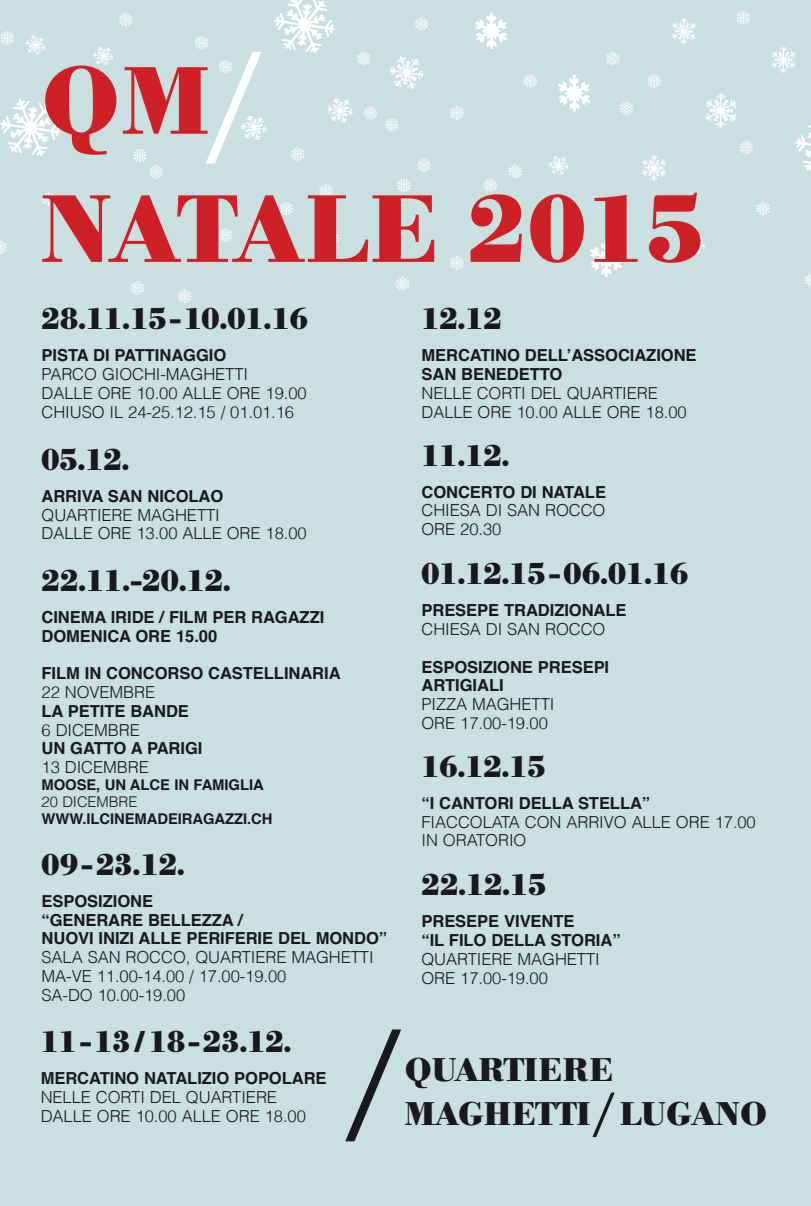
<style>
.page{position:relative;width:811px;height:1206px;background:#fff}
.page>*{position:absolute;margin:0;border:0;box-sizing:border-box;transform-origin:0 0}
.t1{font:300 158.4px "Bodoni BE";color:#fff}
.t2{font:300 158.4px "Bodoni BE";color:#1a181b}
.t3{font:700 94.27px/128px "Bodoni BE";letter-spacing:.02em;color:#cd2027}
.t4{font:300 63px "Bodoni BE";color:#1a181b}
.t5{font:700 32.4px/44.1px "Bodoni BE";color:#1a181b}
.t6{font:700 29.7px "Bodoni BE";color:#1a181b}
.t7{font:300 16.65px/18.9px "Helvetica";letter-spacing:-.005em;color:#1a181b}
.t8{font:700 16.65px/18.9px "Helvetica";letter-spacing:-.005em;color:#1a181b}
.t9{font:700 14.85px "Helvetica";letter-spacing:-.005em;color:#1a181b}
.t10{font:300 14.85px "Helvetica";letter-spacing:-.005em;color:#1a181b}
</style>
<div class="page">
<div style="left:0;top:0;width:810px;height:1205px;background:#cadfdf"></div>
<svg style="left:274px;top:0;width:61px;height:53px"></svg>
<svg style="left:0;top:99px;width:61px;height:57px"></svg>
<svg style="left:795px;top:125px;width:15px;height:46px"></svg>
<svg style="left:389px;top:56px;width:35px;height:33px"></svg>
<svg style="left:706px;top:93px;width:29px;height:35px"></svg>
<svg style="left:327px;top:98px;width:26px;height:25px"></svg>
<svg style="left:241px;top:116px;width:26px;height:24px"></svg>
<svg style="left:685px;top:235px;width:20px;height:19px"></svg>
<svg style="left:549px;top:156px;width:19px;height:19px"></svg>
<svg style="left:93px;top:46px;width:20px;height:20px"></svg>
<svg style="left:26px;top:35px;width:19px;height:20px"></svg>
<svg style="left:772px;top:47px;width:22px;height:26px"></svg>
<svg style="left:672px;top:18px;width:23px;height:26px"></svg>
<svg style="left:642px;top:155px;width:23px;height:26px"></svg>
<svg style="left:475px;top:13px;width:32px;height:36px"></svg>
<svg style="left:590px;top:240px;width:31px;height:37px"></svg>
<svg style="left:558px;top:75px;width:31px;height:36px"></svg>
<svg style="left:619px;top:102px;width:14px;height:14px"></svg>
<svg style="left:647px;top:74px;width:13px;height:14px"></svg>
<svg style="left:523px;top:74px;width:14px;height:14px"></svg>
<svg style="left:508px;top:164px;width:14px;height:14px"></svg>
<svg style="left:450px;top:106px;width:13px;height:14px"></svg>
<svg style="left:325px;top:231px;width:13px;height:14px"></svg>
<svg style="left:450px;top:256px;width:13px;height:14px"></svg>
<svg style="left:363px;top:106px;width:14px;height:14px"></svg>
<svg style="left:385px;top:118px;width:13px;height:14px"></svg>
<svg style="left:319px;top:184px;width:14px;height:14px"></svg>
<svg style="left:42px;top:192px;width:14px;height:14px"></svg>
<svg style="left:131px;top:281px;width:13px;height:14px"></svg>
<svg style="left:356px;top:52px;width:14px;height:14px"></svg>
<svg style="left:606px;top:52px;width:13px;height:14px"></svg>
<svg style="left:756px;top:201px;width:13px;height:14px"></svg>
<svg style="left:739px;top:140px;width:13px;height:14px"></svg>
<svg style="left:0;top:31px;width:14px;height:14px"></svg>
<svg style="left:805px;top:274px;width:5px;height:12px"></svg>
<svg style="left:415px;top:17px;width:13px;height:14px"></svg>
<svg style="left:736px;top:11px;width:14px;height:14px"></svg>
<svg style="left:0;top:240px;width:7px;height:14px"></svg>
<svg style="left:483px;top:178px;width:14px;height:14px"></svg>
<svg style="left:397px;top:178px;width:13px;height:14px"></svg>
<svg style="left:417px;top:158px;width:14px;height:14px"></svg>
<svg style="left:396px;top:276px;width:13px;height:14px"></svg>
<svg style="left:279px;top:201px;width:14px;height:14px"></svg>
<svg style="left:218px;top:228px;width:14px;height:14px"></svg>
<svg style="left:178px;top:289px;width:14px;height:14px"></svg>
<svg style="left:133px;top:148px;width:30px;height:31px"></svg>
<svg style="left:291px;top:147px;width:13px;height:14px"></svg>
<svg style="left:218px;top:60px;width:14px;height:14px"></svg>
<svg style="left:195px;top:36px;width:13px;height:14px"></svg>
<svg style="left:119px;top:13px;width:14px;height:13px"></svg>
<h1 class="t1" style="left:204px;top:20px;width:61px">/</h1>
<h2 class="t3" style="left:42px;top:38px;width:662px">QM<br>NATALE 2015</h2>
<h3 class="t6" style="left:42px;top:301px;width:267px">28.11.15-10.01.16</h3>
<p class="t8" style="left:42px;top:346px;width:186px">PISTA DI PATTINAGGIO</p>
<p class="t7" style="left:42px;top:364px;width:266px">PARCO GIOCHI-MAGHETTI<br>DALLE ORE 10.00 ALLE ORE 19.00<br>CHIUSO IL 24-25.12.15 / 01.01.16</p>
<h3 class="t6" style="left:42px;top:441px;width:90px">05.12.</h3>
<p class="t8" style="left:42px;top:486px;width:183px">ARRIVA SAN NICOLAO</p>
<p class="t7" style="left:42px;top:504px;width:266px">QUARTIERE MAGHETTI<br>DALLE ORE 13.00 ALLE ORE 18.00</p>
<h3 class="t6" style="left:42px;top:562px;width:191px">22.11.-20.12.</h3>
<p class="t8" style="left:42px;top:607px;width:284px">CINEMA IRIDE / FILM PER RAGAZZI<br>DOMENICA ORE 15.00</p>
<p class="t8" style="left:42px;top:664px;width:300px">FILM IN CONCORSO CASTELLINARIA</p>
<p class="t7" style="left:42px;top:681px;width:115px">22 NOVEMBRE</p>
<p class="t8" style="left:42px;top:701px;width:149px">LA PETITE BANDE</p>
<p class="t7" style="left:42px;top:719px;width:100px">6 DICEMBRE</p>
<p class="t8" style="left:42px;top:739px;width:162px">UN GATTO A PARIGI</p>
<p class="t7" style="left:42px;top:757px;width:109px">13 DICEMBRE</p>
<p class="t9" style="left:42px;top:772px;width:223px">MOOSE, UN ALCE IN FAMIGLIA</p>
<p class="t10" style="left:42px;top:789px;width:97px">20 DICEMBRE</p>
<p class="t9" style="left:42px;top:806px;width:232px">WWW.ILCINEMADEIRAGAZZI.CH</p>
<h3 class="t6" style="left:42px;top:846px;width:145px">09-23.12.</h3>
<p class="t8" style="left:42px;top:891px;width:347px">ESPOSIZIONE<br>“GENERARE BELLEZZA /<br>NUOVI INIZI ALLE PERIFERIE DEL MONDO”</p>
<p class="t7" style="left:42px;top:947px;width:333px">SALA SAN ROCCO, QUARTIERE MAGHETTI<br>MA-VE 11.00-14.00 / 17.00-19.00<br>SA-DO 10.00-19.00</p>
<h3 class="t6" style="left:421px;top:301px;width:81px">12.12</h3>
<p class="t8" style="left:421px;top:346px;width:276px">MERCATINO DELL’ASSOCIAZIONE<br>SAN BENEDETTO</p>
<p class="t7" style="left:421px;top:382px;width:266px">NELLE CORTI DEL QUARTIERE<br>DALLE ORE 10.00 ALLE ORE 18.00</p>
<h3 class="t6" style="left:421px;top:437px;width:90px">11.12.</h3>
<p class="t8" style="left:421px;top:482px;width:186px">CONCERTO DI NATALE</p>
<p class="t7" style="left:421px;top:500px;width:185px">CHIESA DI SAN ROCCO<br>ORE 20.30</p>
<h3 class="t6" style="left:421px;top:555px;width:268px">01.12.15-06.01.16</h3>
<p class="t8" style="left:421px;top:601px;width:206px">PRESEPE TRADIZIONALE</p>
<p class="t7" style="left:421px;top:618px;width:185px">CHIESA DI SAN ROCCO</p>
<p class="t8" style="left:421px;top:657px;width:189px">ESPOSIZIONE PRESEPI<br>ARTIGIALI</p>
<p class="t7" style="left:421px;top:694px;width:134px">PIZZA MAGHETTI<br>ORE 17.00-19.00</p>
<h3 class="t6" style="left:421px;top:748px;width:125px">16.12.15</h3>
<p class="t8" style="left:421px;top:793px;width:230px">“I CANTORI DELLA STELLA”</p>
<p class="t7" style="left:421px;top:811px;width:335px">FIACCOLATA CON ARRIVO ALLE ORE 17.00<br>IN ORATORIO</p>
<h3 class="t6" style="left:421px;top:867px;width:126px">22.12.15</h3>
<p class="t8" style="left:421px;top:912px;width:200px">PRESEPE VIVENTE<br>“IL FILO DELLA STORIA”</p>
<p class="t7" style="left:421px;top:948px;width:180px">QUARTIERE MAGHETTI<br>ORE 17.00-19.00</p>
<h3 class="t6" style="left:41px;top:1023px;width:252px">11-13/18-23.12.</h3>
<p class="t8" style="left:41px;top:1069px;width:287px">MERCATINO NATALIZIO POPOLARE</p>
<p class="t7" style="left:41px;top:1086px;width:266px">NELLE CORTI DEL QUARTIERE<br>DALLE ORE 10.00 ALLE ORE 18.00</p>
<h1 class="t2" style="left:343px;top:997px;width:61px">/</h1>
<h3 class="t5" style="left:404px;top:1047px;width:363px">QUARTIERE<br>MAGHETTI LUGANO</h3>
<h3 class="t4" style="left:591px;top:1079px;width:25px">/</h3>
</div>
